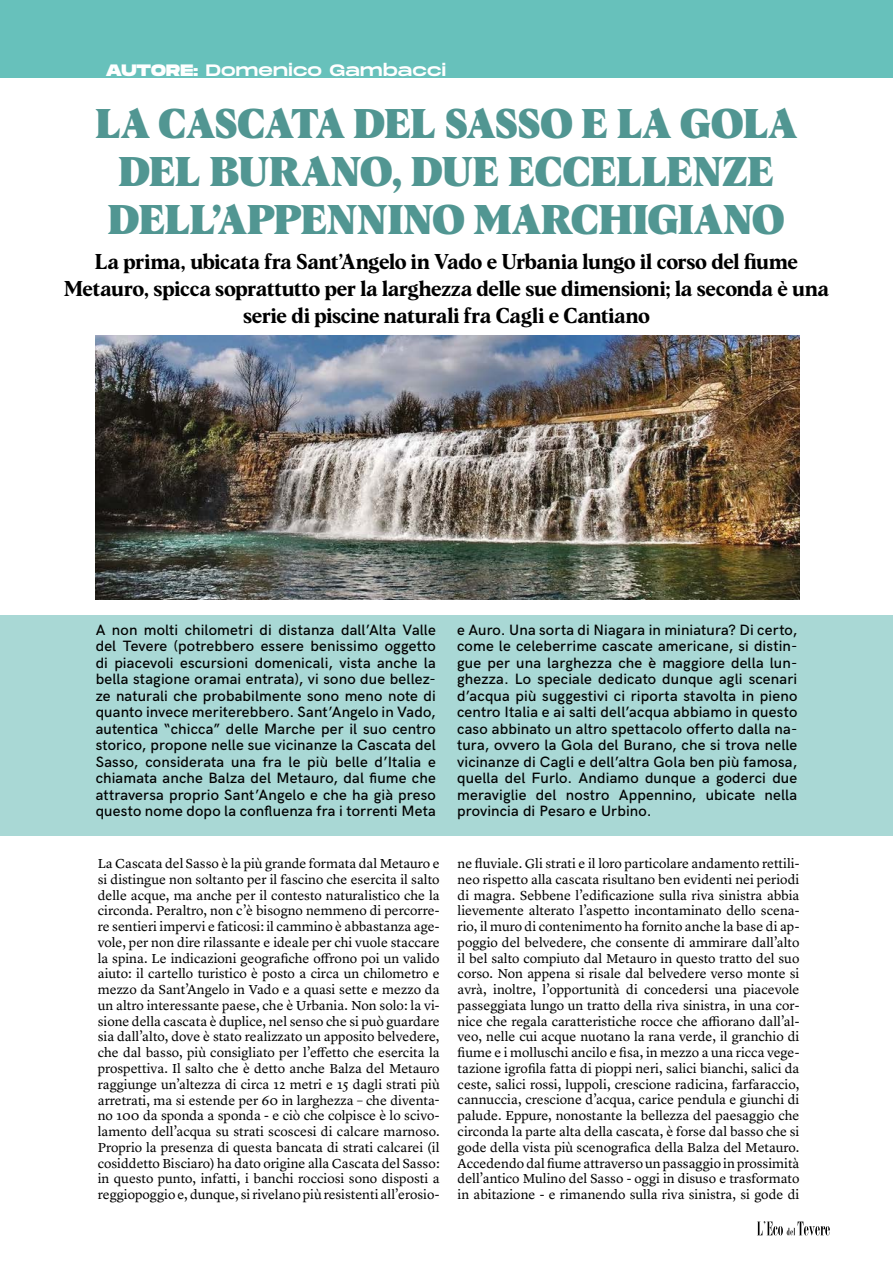
<style>
.page{position:relative;width:893px;height:1263px;background:#fff}
.page>*{position:absolute;margin:0;border:0;box-sizing:border-box;transform-origin:0 0}
.t1{font:900 40.5px/48px "Albra Text";letter-spacing:-.025em;color:#519692;text-align:center}
.t2{font:21px/27px "Albra Text Semi";letter-spacing:-.015em;color:#000;text-align:center}
.t3{font:16.5px "Monument Extended";letter-spacing:.015em;color:#fff}
.t4{font:500 15px/16.5px "HK Grotesk";letter-spacing:.01em;color:#000;text-align:justify}
.t5{font:13.5px/15.8px "Lyon Text";color:#000;text-align:justify}
.s1{font-weight:800}
</style>
<div class="page">
<svg style="left:757px;top:1221px;width:73px;height:14px"></svg>
<div style="left:0;top:615px;width:893px;height:221px;background:#a9d8d5"></div>
<div style="left:0;top:0;width:893px;height:78px;background:#67c1bb"></div>
<img style="left:96px;top:336px;width:703px;height:264px">
<p class="t3" style="left:106px;top:58px;width:341px"><span class="s1">AUTORE:</span> Domenico Gambacci</p>
<h1 class="t1" style="left:96px;top:98px;width:703px">LA CASCATA DEL SASSO E LA GOLA<br>DEL BURANO, DUE ECCELLENZE<br>DELL’APPENNINO MARCHIGIANO</h1>
<h2 class="t2" style="left:64px;top:247px;width:767px">La prima, ubicata fra Sant’Angelo in Vado e Urbania lungo il corso del fiume<br>Metauro, spicca soprattutto per la larghezza delle sue dimensioni; la seconda è una serie di piscine naturali fra Cagli e Cantiano</h2>
<p class="t4" style="left:96px;top:620px;width:342px">A non molti chilometri di distanza dall’Alta Valle del Tevere (potrebbero essere benissimo oggetto di piacevoli escursioni domenicali, vista anche la bella stagione oramai entrata), vi sono due bellez&shy;ze naturali che probabilmente sono meno note di quanto invece meriterebbero. Sant’Angelo in Vado, autentica “chicca” delle Marche per il suo centro storico, propone nelle sue vicinanze la Cascata del Sasso, considerata una fra le più belle d’Italia e chiamata anche Balza del Metauro, dal fiume che attraversa proprio Sant’Angelo e che ha già preso questo nome dopo la confluenza fra i torrenti Meta</p>
<p class="t4" style="left:457px;top:620px;width:342px">e Auro. Una sorta di Niagara in miniatura? Di certo, come le celeberrime cascate americane, si distin&shy;gue per una larghezza che è maggiore della lun&shy;ghezza. Lo speciale dedicato dunque agli scenari d’acqua più suggestivi ci riporta stavolta in pieno centro Italia e ai salti dell’acqua abbiamo in questo caso abbinato un altro spettacolo offerto dalla na&shy;tura, ovvero la Gola del Burano, che si trova nelle vicinanze di Cagli e dell’altra Gola ben più famosa, quella del Furlo. Andiamo dunque a goderci due meraviglie del nostro Appennino, ubicate nella provincia di Pesaro e Urbino.</p>
<p class="t5" style="left:98px;top:855px;width:343px">La Cascata del Sasso è la più grande formata dal Metauro e si distingue non soltanto per il fascino che esercita il salto delle acque, ma anche per il contesto naturalistico che la circonda. Peraltro, non c’è bisogno nemmeno di percorre&shy;re sentieri impervi e faticosi: il cammino è abbastanza age&shy;vole, per non dire rilassante e ideale per chi vuole staccare la spina. Le indicazioni geografiche offrono poi un valido aiuto: il cartello turistico è posto a circa un chilometro e mezzo da Sant’Angelo in Vado e a quasi sette e mezzo da un altro interessante paese, che è Urbania. Non solo: la vi&shy;sione della cascata è duplice, nel senso che si può guardare sia dall’alto, dove è stato realizzato un apposito belvedere, che dal basso, più consigliato per l’effetto che esercita la prospettiva. Il salto che è detto anche Balza del Metauro raggiunge un’altezza di circa 12 metri e 15 dagli strati più arretrati, ma si estende per 60 in larghezza – che diventa&shy;no 100 da sponda a sponda - e ciò che colpisce è lo scivo&shy;lamento dell’acqua su strati scoscesi di calcare marnoso.<br>Proprio la presenza di questa bancata di strati calcarei (il cosiddetto Bisciaro) ha dato origine alla Cascata del Sasso: in questo punto, infatti, i banchi rocciosi sono disposti a reggiopoggio e, dunque, si rivelano più resistenti all’erosio-</p>
<p class="t5" style="left:458px;top:855px;width:343px">ne fluviale. Gli strati e il loro particolare andamento rettili&shy;neo rispetto alla cascata risultano ben evidenti nei periodi di magra. Sebbene l’edificazione sulla riva sinistra abbia lievemente alterato l’aspetto incontaminato dello scena&shy;rio, il muro di contenimento ha fornito anche la base di ap&shy;poggio del belvedere, che consente di ammirare dall’alto il bel salto compiuto dal Metauro in questo tratto del suo corso. Non appena si risale dal belvedere verso monte si avrà, inoltre, l’opportunità di concedersi una piacevole passeggiata lungo un tratto della riva sinistra, in una cor&shy;nice che regala caratteristiche rocce che affiorano dall’al&shy;veo, nelle cui acque nuotano la rana verde, il granchio di fiume e i molluschi ancilo e fisa, in mezzo a una ricca vege&shy;tazione igrofila fatta di pioppi neri, salici bianchi, salici da ceste, salici rossi, luppoli, crescione radicina, farfaraccio, cannuccia, crescione d’acqua, carice pendula e giunchi di palude. Eppure, nonostante la bellezza del paesaggio che circonda la parte alta della cascata, è forse dal basso che si gode della vista più scenografica della Balza del Metauro.<br>Accedendo dal fiume attraverso un passaggio in prossimità dell’antico Mulino del Sasso - oggi in disuso e trasformato in abitazione - e rimanendo sulla riva sinistra, si gode di</p>
</div>
